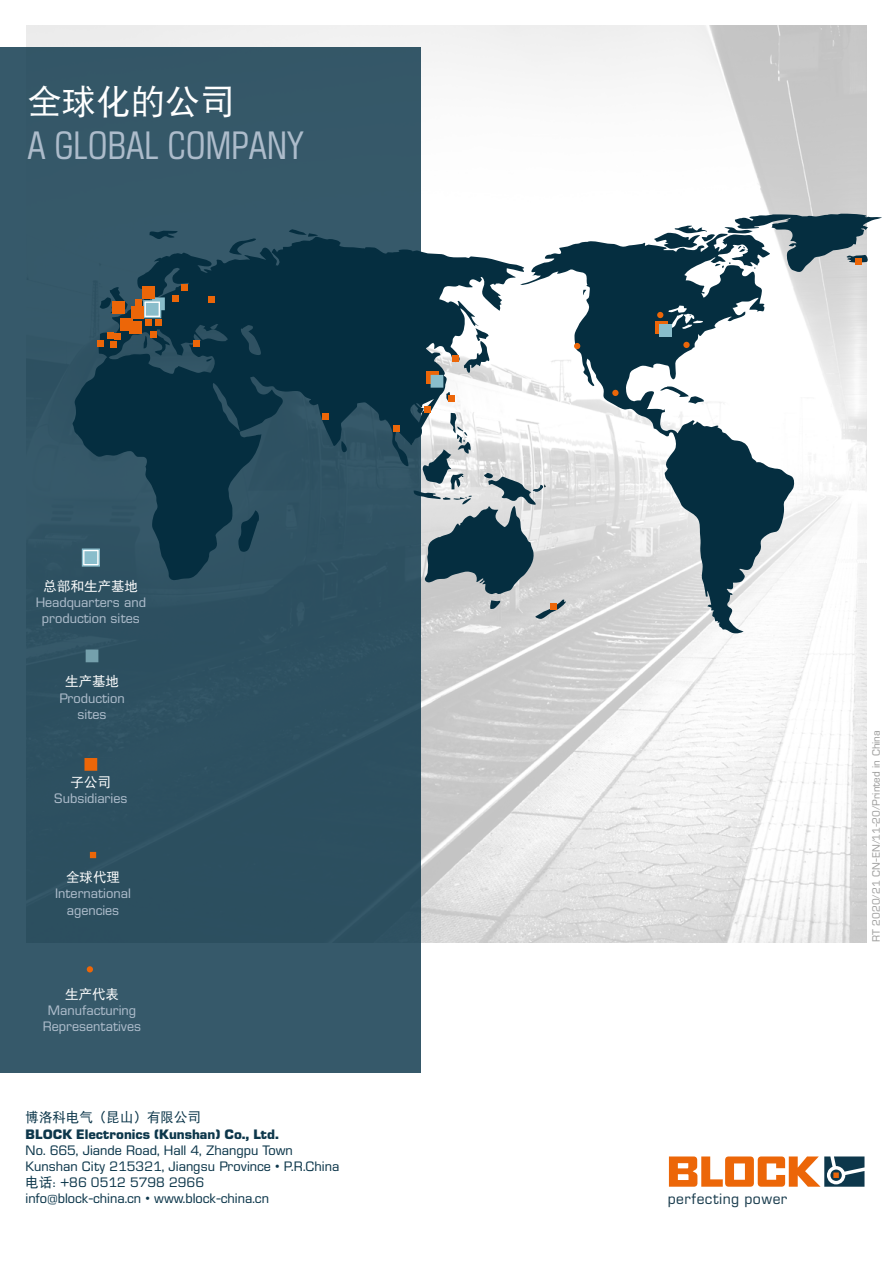
<style>
.page{position:relative;width:893px;height:1263px;background:#fff}
.page>*{position:absolute;margin:0;border:0;box-sizing:border-box;transform-origin:0 0}
.t1{font:condensed 39px "Blockstile";color:#adbccb}
.t2{font:34.5px "DFP Hei W5";color:#fff}
.t3{font:14.85px "Blockstile";letter-spacing:.03em;color:#1d3f50}
.t4{font:13.5px/16.2px "Blockstile";color:#0d374b}
.t5{font:13.5px/16.2px "Blockstile";color:#adbccb;text-align:center}
.t6{font:700 13.5px "Blockstile";color:#0d374b}
.t7{font:13.5px "DFP Hei W5";color:#fff}
.t8{font:13.5px "DFP Hei W5";color:#0d374b}
.t9{font:10.5px "Blockstile";color:#9d9d9c}
.s1{font-family:"DFP Hei W5"}
</style>
<div class="page">
<img style="left:26px;top:26px;width:840px;height:916px">
<div style="left:0;top:47px;width:420px;height:1026px;background:#345767"></div>
<svg style="left:84px;top:758px;width:13px;height:13px"></svg>
<svg style="left:86px;top:649px;width:12px;height:13px"></svg>
<svg style="left:90px;top:852px;width:6px;height:6px"></svg>
<svg style="left:87px;top:966px;width:6px;height:6px"></svg>
<svg style="left:520px;top:234px;width:275px;height:399px"></svg>
<svg style="left:583px;top:290px;width:3px;height:5px"></svg>
<div style="left:612px;top:390px;width:7px;height:6px;background:#ec6608;border-radius:50%"></div>
<svg style="left:657px;top:312px;width:6px;height:6px"></svg>
<div style="left:683px;top:342px;width:7px;height:6px;background:#ec6608;border-radius:50%"></div>
<svg style="left:574px;top:343px;width:6px;height:6px"></svg>
<div style="left:655px;top:321px;width:13px;height:13px;background:#ec6608"></div>
<svg style="left:654px;top:214px;width:228px;height:58px"></svg>
<div style="left:659px;top:324px;width:13px;height:13px;background:#89bdcb"></div>
<svg style="left:289px;top:229px;width:29px;height:8px"></svg>
<svg style="left:149px;top:231px;width:29px;height:6px"></svg>
<svg style="left:490px;top:600px;width:10px;height:9px"></svg>
<svg style="left:73px;top:237px;width:451px;height:343px;fill:#083142"></svg>
<svg style="left:412px;top:412px;width:133px;height:182px"></svg>
<svg style="left:97px;top:333px;width:24px;height:14px"></svg>
<svg style="left:135px;top:297px;width:30px;height:51px"></svg>
<div style="left:172px;top:296px;width:7px;height:6px;background:#ec6608"></div>
<svg style="left:181px;top:284px;width:6px;height:6px"></svg>
<svg style="left:208px;top:297px;width:6px;height:6px"></svg>
<svg style="left:193px;top:341px;width:6px;height:6px"></svg>
<svg style="left:323px;top:414px;width:6px;height:6px"></svg>
<svg style="left:394px;top:425px;width:6px;height:6px"></svg>
<div style="left:424px;top:406px;width:7px;height:6px;background:#ec6608"></div>
<svg style="left:452px;top:355px;width:6px;height:6px"></svg>
<svg style="left:535px;top:600px;width:31px;height:19px"></svg>
<div style="left:121px;top:318px;width:12px;height:12px;background:#ec6608"></div>
<div style="left:129px;top:321px;width:13px;height:13px;background:#ec6608"></div>
<div style="left:112px;top:301px;width:12px;height:13px;background:#ec6608"></div>
<div style="left:131px;top:306px;width:13px;height:13px;background:#ec6608"></div>
<div style="left:143px;top:286px;width:12px;height:13px;background:#ec6608"></div>
<svg style="left:426px;top:371px;width:13px;height:13px"></svg>
<svg style="left:431px;top:375px;width:23px;height:27px"></svg>
<svg style="left:669px;top:1156px;width:195px;height:31px"></svg>
<h2 class="t2" style="left:27px;top:83px;width:209px">全球化的公司</h2>
<h1 class="t1" style="left:27px;top:124px;width:278px">A GLOBAL COMPANY</h1>
<p class="t7" style="left:44px;top:578px;width:96px">总部和生产基地</p>
<p class="t5" style="left:36px;top:594px;width:112px">Headquarters and production sites</p>
<p class="t7" style="left:65px;top:674px;width:55px">生产基地</p>
<p class="t5" style="left:59px;top:690px;width:67px">Production sites</p>
<p class="t7" style="left:71px;top:775px;width:42px">子公司</p>
<p class="t5" style="left:54px;top:791px;width:75px">Subsidiaries</p>
<p class="t7" style="left:66px;top:870px;width:55px">全球代理</p>
<p class="t5" style="left:55px;top:886px;width:77px">International agencies</p>
<p class="t7" style="left:65px;top:987px;width:55px">生产代表</p>
<p class="t5" style="left:43px;top:1003px;width:100px">Manufacturing<br>Representatives</p>
<p class="t8" style="left:26px;top:1110px;width:177px">博洛科电气（昆山）有限公司</p>
<p class="t6" style="left:26px;top:1126px;width:255px">BLOCK Electronics (Kunshan) Co., Ltd.</p>
<p class="t4" style="left:26px;top:1142px;width:315px">No. 665, Jiande Road, Hall 4, Zhangpu Town Kunshan City 215321, Jiangsu Province • P.R.China<span class="s1">电话:</span> +86 0512 5798 2966<br>info@block-china.cn • www.block-china.cn</p>
<p class="t9" style="left:870px;top:942px;width:214px;rotate:-90deg">RT 2020/21 CN-EN/11-20/Printed in China</p>
<p class="t3" style="left:668px;top:1190px;width:121px">perfecting power</p>
</div>
